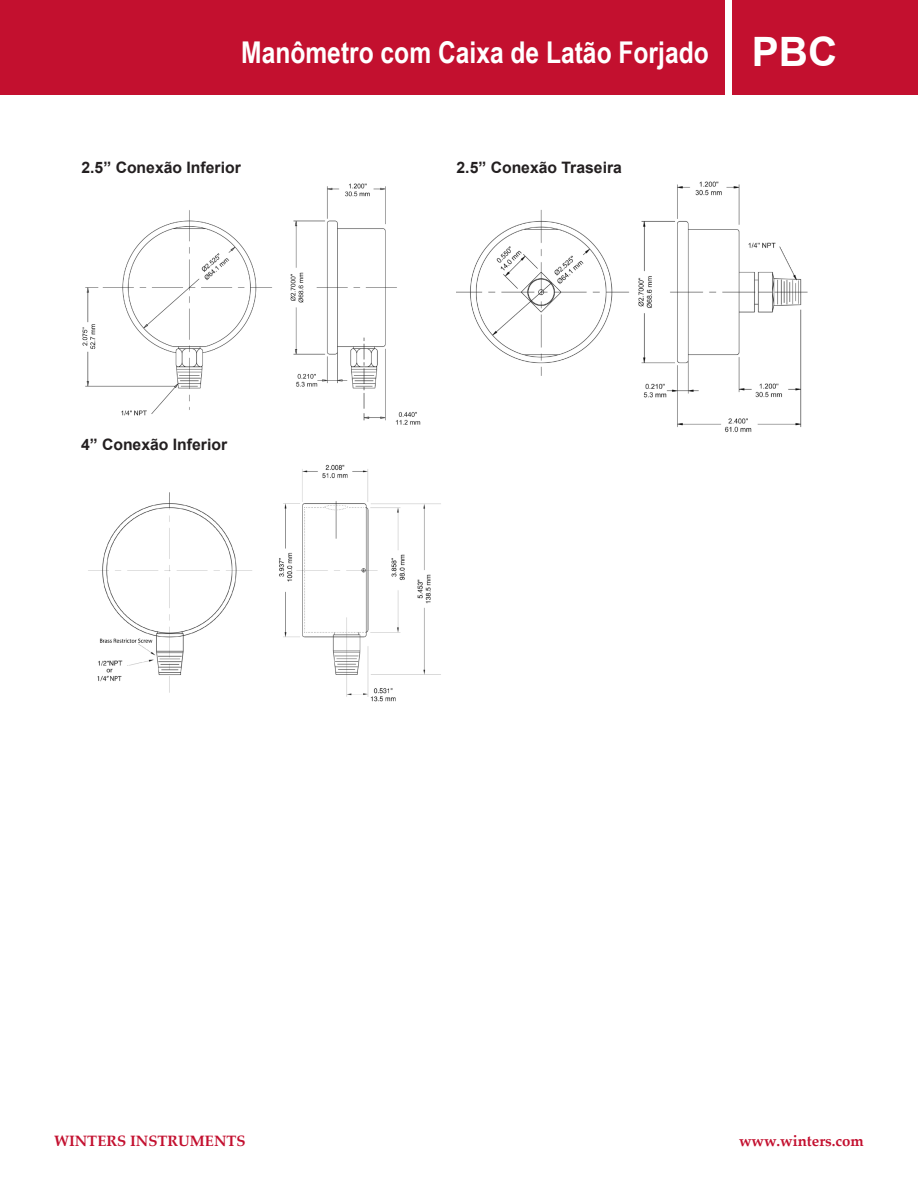
<style>
.page{position:relative;width:918px;height:1188px;background:#fff}
.page>*{position:absolute;margin:0;border:0;box-sizing:border-box;transform-origin:0 0}
.t1{font:700 40.5px "Arial";color:#fff}
.t2{font:700 30px "Arial Narrow";color:#fff}
.t3{font:700 15.75px "Arial";color:#231f20}
.t4{font:700 15px "Palatino Linotype";color:#c3102f}
</style>
<div class="page">
<div style="left:733px;top:0;width:185px;height:94px;background:#c3102f"></div>
<div style="left:0;top:0;width:724px;height:94px;background:#c3102f"></div>
<img style="left:457px;top:181px;width:351px;height:251px">
<img style="left:82px;top:183px;width:339px;height:242px">
<img style="left:88px;top:464px;width:353px;height:238px">
<p class="t2" style="left:241px;top:29px;width:469px">Manômetro com Caixa de Latão Forjado</p>
<p class="t1" style="left:752px;top:23px;width:87px">PBC</p>
<p class="t3" style="left:82px;top:157px;width:161px">2.5” Conexão Inferior</p>
<p class="t3" style="left:457px;top:157px;width:167px">2.5” Conexão Traseira</p>
<p class="t3" style="left:81px;top:434px;width:148px">4” Conexão Inferior</p>
<p class="t4" style="left:54px;top:1130px;width:193px">WINTERS INSTRUMENTS</p>
<p class="t4" style="left:739px;top:1130px;width:126px">www.winters.com</p>
</div>
